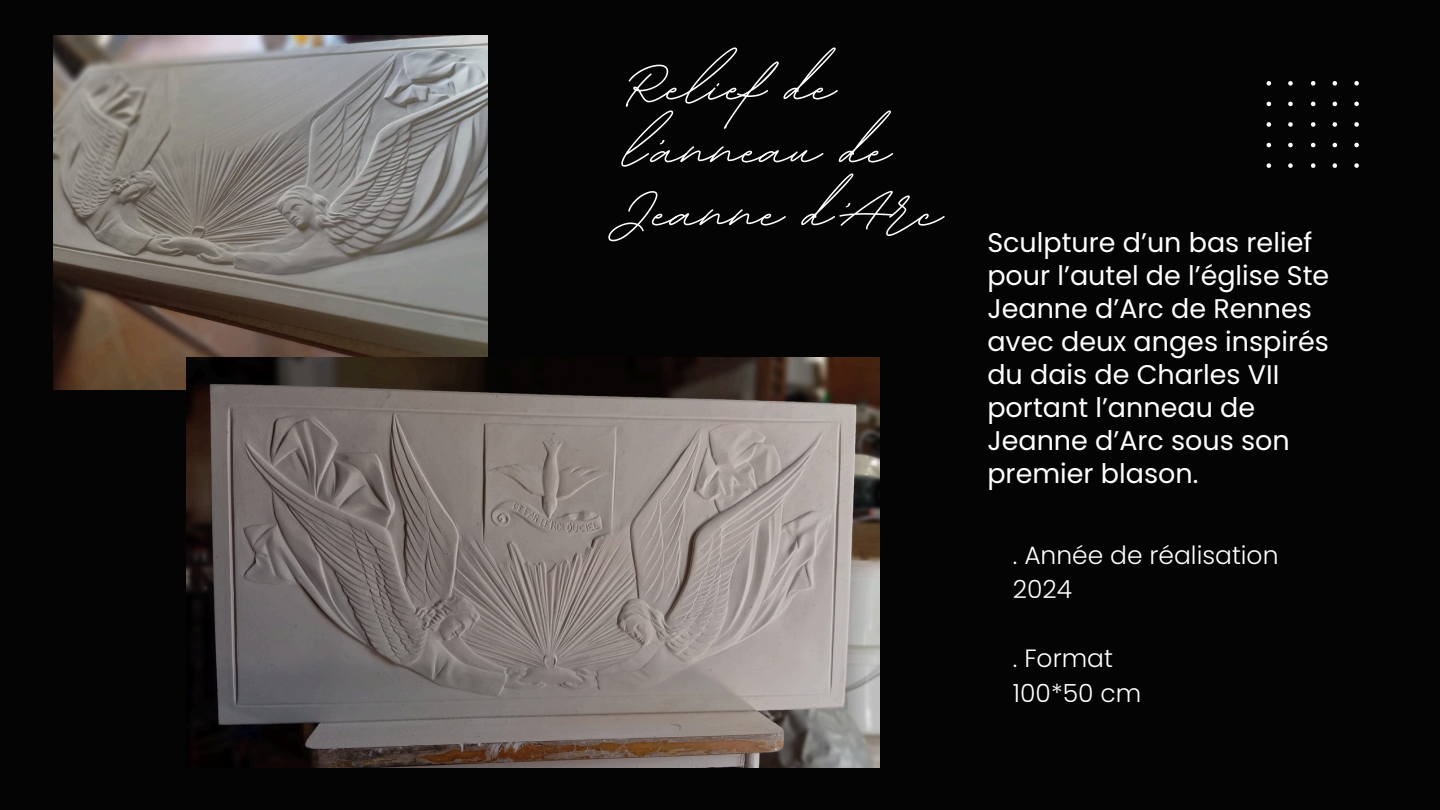
<style>
.page{position:relative;width:1440px;height:810px;background:#040404}
.page>*{position:absolute;margin:0;border:0;box-sizing:border-box;transform-origin:0 0}
.t1{font:700 100px "BD Script";color:#fff}
.t2{font:27px/33px "Poppins";color:#fff}
.t3{font:300 25px "Poppins";color:#fff}
</style>
<div class="page">
<img style="left:53px;top:36px;width:434px;height:353px">
<svg style="left:1267px;top:81px;width:4px;height:5px"></svg>
<svg style="left:1267px;top:102px;width:4px;height:4px"></svg>
<svg style="left:1267px;top:122px;width:4px;height:5px"></svg>
<svg style="left:1267px;top:143px;width:4px;height:4px"></svg>
<svg style="left:1267px;top:163px;width:4px;height:4px"></svg>
<svg style="left:1288px;top:81px;width:5px;height:5px"></svg>
<svg style="left:1288px;top:102px;width:5px;height:4px"></svg>
<svg style="left:1288px;top:122px;width:5px;height:5px"></svg>
<svg style="left:1288px;top:143px;width:5px;height:4px"></svg>
<svg style="left:1288px;top:163px;width:5px;height:4px"></svg>
<svg style="left:1311px;top:81px;width:4px;height:5px"></svg>
<svg style="left:1311px;top:102px;width:4px;height:4px"></svg>
<svg style="left:1311px;top:122px;width:4px;height:5px"></svg>
<svg style="left:1311px;top:143px;width:4px;height:4px"></svg>
<svg style="left:1311px;top:163px;width:4px;height:4px"></svg>
<svg style="left:1333px;top:81px;width:4px;height:5px"></svg>
<svg style="left:1333px;top:102px;width:4px;height:4px"></svg>
<svg style="left:1333px;top:122px;width:4px;height:5px"></svg>
<svg style="left:1333px;top:143px;width:4px;height:4px"></svg>
<svg style="left:1333px;top:163px;width:4px;height:4px"></svg>
<svg style="left:1354px;top:81px;width:5px;height:5px"></svg>
<svg style="left:1354px;top:102px;width:5px;height:4px"></svg>
<svg style="left:1354px;top:122px;width:5px;height:5px"></svg>
<svg style="left:1354px;top:143px;width:5px;height:4px"></svg>
<svg style="left:1354px;top:163px;width:5px;height:4px"></svg>
<img style="left:187px;top:358px;width:692px;height:409px">
<p class="t1" style="left:624px;top:20px;width:212px">Relief de</p>
<p class="t1" style="left:624px;top:83px;width:267px">l’anneau de</p>
<p class="t1" style="left:624px;top:146px;width:319px">Jeanne d’Arc</p>
<p class="t2" style="left:987px;top:226px;width:343px">Sculpture d’un bas relief pour l’autel de l’église Ste<br>Jeanne d’Arc de Rennes avec deux anges inspirés du dais de Charles VII portant l’anneau de<br>Jeanne d’Arc sous son premier blason.</p>
<p class="t3" style="left:1013px;top:538px;width:267px">. Année de réalisation</p>
<p class="t3" style="left:1013px;top:572px;width:61px">2024</p>
<p class="t3" style="left:1013px;top:641px;width:102px">. Format</p>
<p class="t3" style="left:1013px;top:676px;width:130px">100*50 cm</p>
</div>
